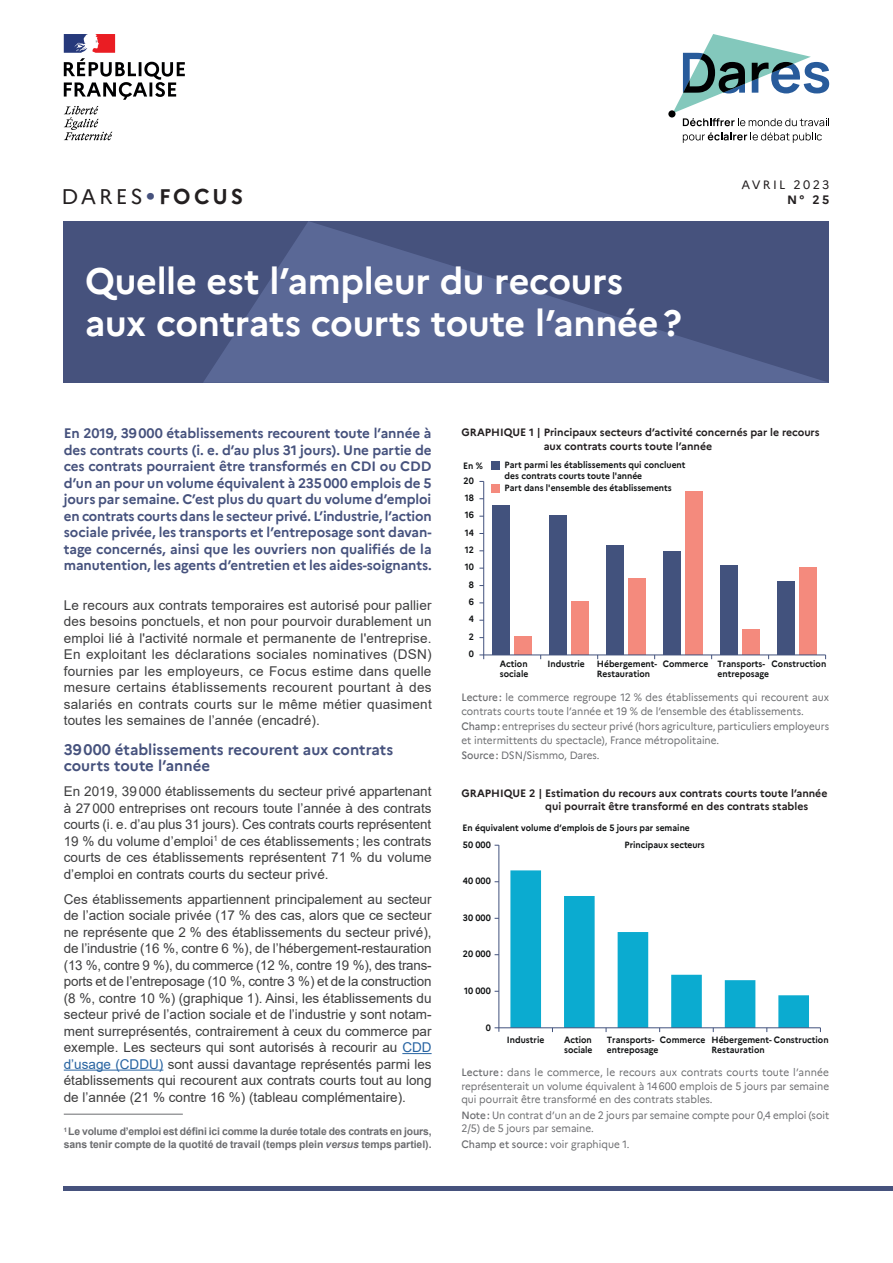
<style>
.page{position:relative;width:893px;height:1263px;background:#fff}
.page>*{position:absolute;margin:0;border:0;box-sizing:border-box;transform-origin:0 0}
.t1{font:700 36px/42px "Marianne";letter-spacing:-.01em;color:#fff}
.t2{font:21px "Marianne";letter-spacing:.14em;color:#231f20}
.t3{font:700 15px/16.5px "Marianne";color:#46527d}
.t4{font:13.5px/16.5px "Arial";color:#3e3e3f;text-align:justify}
.t5{font:700 13.5px/16.5px "Marianne";letter-spacing:-.005em;color:#46527d;text-align:justify}
.t6{font:12px "Marianne";letter-spacing:.2em;color:#231f20}
.t7{font:700 12px "Marianne";color:#231f20}
.t8{font:10.5px/13.5px "Marianne";color:#6c6d70;scale:.95 1}
.t9{font:700 10.5px/13.5px "Marianne";color:#231f20}
.t10{font:10.5px/13.5px "Marianne";color:#6c6d70;text-align:justify;scale:.96 1}
.t11{font:700 10.5px/12.8px "Arial";letter-spacing:-.015em;color:#6c6d70}
.t12{font:700 9px/10.5px "Marianne";color:#111314;scale:.95 1}
.s1{font-size:27px;color:#46527d}
.s2{font-weight:700}
.s3{color:#2763a1}
.s4{font-style:italic}
.s5{font-weight:500}
</style>
<div class="page">
<div style="left:64px;top:1186px;width:829px;height:5px;background:#46527d"></div>
<div style="left:64px;top:221px;width:765px;height:162px;background:#46527d"></div>
<svg style="left:203px;top:221px;width:625px;height:162px"></svg>
<div style="left:668px;top:110px;width:7px;height:8px;background:#000001;border-radius:50%"></div>
<svg style="left:683px;top:132px;width:139px;height:11px"></svg>
<svg style="left:673px;top:34px;width:156px;height:92px"></svg>
<svg style="left:64px;top:34px;width:121px;height:66px"></svg>
<svg style="left:64px;top:106px;width:48px;height:34px"></svg>
<hr style="left:402px;top:1053px;width:30px;height:1px;background:#2763a1">
<hr style="left:64px;top:1069px;width:99px;height:1px;background:#2763a1">
<hr style="left:64px;top:1114px;width:119px;height:1px;background:#6c6d70">
<div style="left:492px;top:505px;width:18px;height:150px;background:#42527d"></div>
<div style="left:549px;top:516px;width:18px;height:139px;background:#42527d"></div>
<div style="left:606px;top:545px;width:18px;height:110px;background:#42527d"></div>
<div style="left:663px;top:551px;width:18px;height:104px;background:#42527d"></div>
<div style="left:720px;top:565px;width:18px;height:90px;background:#42527d"></div>
<div style="left:777px;top:582px;width:18px;height:73px;background:#42527d"></div>
<div style="left:514px;top:636px;width:18px;height:19px;background:#f48a7d"></div>
<div style="left:571px;top:601px;width:18px;height:54px;background:#f48a7d"></div>
<div style="left:628px;top:579px;width:18px;height:76px;background:#f48a7d"></div>
<div style="left:685px;top:491px;width:18px;height:164px;background:#f48a7d"></div>
<div style="left:742px;top:629px;width:18px;height:26px;background:#f48a7d"></div>
<div style="left:799px;top:567px;width:18px;height:88px;background:#f48a7d"></div>
<hr style="left:479px;top:655px;width:347px;height:1px;background:#42527d">
<hr style="left:483px;top:481px;width:1px;height:178px;background:#42527d">
<div style="left:491px;top:461px;width:8px;height:9px;background:#42527d"></div>
<div style="left:491px;top:484px;width:8px;height:9px;background:#f48a7d"></div>
<svg style="left:510px;top:870px;width:299px;height:157px"></svg>
<hr style="left:495px;top:1027px;width:325px;height:1px;background:#42527d">
<hr style="left:499px;top:845px;width:1px;height:187px;background:#42527d">
<p class="t6" style="left:741px;top:176px;width:89px">AVRIL 2023</p>
<h2 class="t2" style="left:61px;top:180px;width:183px">DARES<span class="s1">•</span><span class="s2">FOCUS</span></h2>
<p class="t7" style="left:787px;top:191px;width:44px">N° 25</p>
<h1 class="t1" style="left:85px;top:258px;width:598px">Quelle est l’ampleur du recours aux contrats courts toute l’année?</h1>
<p class="t5" style="left:64px;top:424px;width:369px">En 2019, 39000 établissements recourent toute l’année à des contrats courts (i. e. d’au plus 31 jours). Une partie de ces contrats pourraient être transformés en CDI ou CDD d’un an pour un volume équivalent à 235000 emplois de 5 jours par semaine. C’est plus du quart du volume d’emploi en contrats courts dans le secteur privé. L’industrie, l’action sociale privée, les transports et l’entreposage sont davan&shy;tage concernés, ainsi que les ouvriers non qualifiés de la manutention, les agents d’entretien et les aides-soignants.</p>
<p class="t4" style="left:64px;top:597px;width:369px">Le recours aux contrats temporaires est autorisé pour pallier des besoins ponctuels, et non pour pourvoir durablement un emploi lié à l'activité normale et permanente de l'entreprise.<br>En exploitant les déclarations sociales nominatives (DSN) fournies par les employeurs, ce Focus estime dans quelle mesure certains établissements recourent pourtant à des salariés en contrats courts sur le même métier quasiment toutes les semaines de l’année (encadré).</p>
<p class="t3" style="left:64px;top:740px;width:331px">39000 établissements recourent aux contrats courts toute l’année</p>
<p class="t4" style="left:64px;top:783px;width:369px">En 2019, 39000 établissements du secteur privé appartenant à 27000 entreprises ont recours toute l’année à des contrats courts (i. e. d’au plus 31 jours). Ces contrats courts représentent 19 % du volume d’emploi<sup>1</sup> de ces établissements ; les contrats courts de ces établissements représentent 71 % du volume d’emploi en contrats courts du secteur privé.</p>
<p class="t4" style="left:64px;top:890px;width:369px">Ces établissements appartiennent principalement au secteur de l’action sociale privée (17 % des cas, alors que ce secteur ne représente que 2 % des établissements du secteur privé), de l’industrie (16 %, contre 6 %), de l’hébergement-restauration (13 %, contre 9 %), du commerce (12 %, contre 19 %), des trans&shy;ports et de l’entreposage (10 %, contre 3 %) et de la construction (8 %, contre 10 %) (graphique 1). Ainsi, les établissements du secteur privé de l’action sociale et de l’industrie y sont notam&shy;ment surreprésentés, contrairement à ceux du commerce par exemple. Les secteurs qui sont autorisés à recourir au <span class="s3">CDD d’usage (CDDU)</span> sont aussi davantage représentés parmi les établissements qui recourent aux contrats courts tout au long de l’année (21 % contre 16 %) (tableau complémentaire).</p>
<p class="t11" style="left:64px;top:1125px;width:369px"><sup>1</sup> Le volume d’emploi est défini ici comme la durée totale des contrats en jours, sans tenir compte de la quotité de travail (temps plein <span class="s4">versus</span> temps partiel).</p>
<p class="t9" style="left:544px;top:425px;width:277px;text-indent:-82px">GRAPHIQUE 1 | Principaux secteurs d’activité concernés par le recours aux contrats courts toute l’année</p>
<p class="t12" style="left:463px;top:459px;width:22px">En %</p>
<p class="t12" style="left:464px;top:474px;width:12px">20</p>
<p class="t12" style="left:465px;top:492px;width:11px">18</p>
<p class="t12" style="left:465px;top:509px;width:11px">16</p>
<p class="t12" style="left:465px;top:526px;width:11px">14</p>
<p class="t12" style="left:465px;top:544px;width:11px">12</p>
<p class="t12" style="left:465px;top:561px;width:11px">10</p>
<p class="t12" style="left:469px;top:578px;width:7px">8</p>
<p class="t12" style="left:469px;top:596px;width:7px">6</p>
<p class="t12" style="left:469px;top:613px;width:7px">4</p>
<p class="t12" style="left:469px;top:630px;width:7px">2</p>
<p class="t12" style="left:469px;top:648px;width:7px">0</p>
<p class="t12" style="left:505px;top:459px;width:192px">Part parmi les établissements qui concluent des contrats courts toute l'année</p>
<p class="t12" style="left:505px;top:482px;width:178px">Part dans l'ensemble des établissements</p>
<p class="t12" style="left:500px;top:658px;width:32px">Action sociale</p>
<p class="t12" style="left:548px;top:658px;width:41px">Industrie</p>
<p class="t12" style="left:597px;top:658px;width:65px">Hébergement-<br>Restauration</p>
<p class="t12" style="left:717px;top:658px;width:56px;text-indent:-55px">Commerce Transports&shy;entreposage</p>
<p class="t12" style="left:772px;top:658px;width:59px">Construction</p>
<p class="t8" style="left:461px;top:690px;width:389px"><span class="s5">Lecture:</span> le commerce regroupe 12 % des établissements qui recourent aux contrats courts toute l’année et 19 % de l’ensemble des établissements.</p>
<p class="t8" style="left:461px;top:719px;width:389px"><span class="s5">Champ:</span> entreprises du secteur privé (hors agriculture, particuliers employeurs et intermittents du spectacle), France métropolitaine.</p>
<p class="t8" style="left:461px;top:748px;width:147px"><span class="s5">Source:</span> DSN/Sismmo, Dares.</p>
<p class="t9" style="left:545px;top:785px;width:284px;text-indent:-84px">GRAPHIQUE 2 | Estimation du recours aux contrats courts toute l’année qui pourrait être transformé en des contrats stables</p>
<p class="t12" style="left:462px;top:822px;width:241px">En équivalent volume d’emplois de 5 jours par semaine</p>
<p class="t12" style="left:463px;top:839px;width:31px">50 000</p>
<p class="t12" style="left:463px;top:875px;width:31px">40 000</p>
<p class="t12" style="left:463px;top:912px;width:31px">30 000</p>
<p class="t12" style="left:463px;top:948px;width:31px">20 000</p>
<p class="t12" style="left:464px;top:985px;width:30px">10 000</p>
<p class="t12" style="left:486px;top:1021px;width:7px">0</p>
<p class="t12" style="left:624px;top:839px;width:86px">Principaux secteurs</p>
<p class="t12" style="left:507px;top:1033px;width:41px">Industrie</p>
<p class="t12" style="left:564px;top:1033px;width:32px">Action sociale</p>
<p class="t12" style="left:607px;top:1033px;width:56px">Transports&shy;entreposage</p>
<p class="t12" style="left:711px;top:1033px;width:125px;text-indent:-52px">Commerce Hébergement- Construction<br>Restauration</p>
<p class="t10" style="left:461px;top:1065px;width:385px"><span class="s5">Lecture :</span> dans le commerce, le recours aux contrats courts toute l’année représenterait un volume équivalent à 14600 emplois de 5 jours par semaine qui pourrait être transformé en des contrats stables.</p>
<p class="t8" style="left:461px;top:1107px;width:389px"><span class="s5">Note:</span> Un contrat d’un an de 2 jours par semaine compte pour 0,4 emploi (soit<br>2/5) de 5 jours par semaine.</p>
<p class="t8" style="left:461px;top:1136px;width:178px"><span class="s5">Champ et source:</span> voir graphique 1.</p>
</div>
